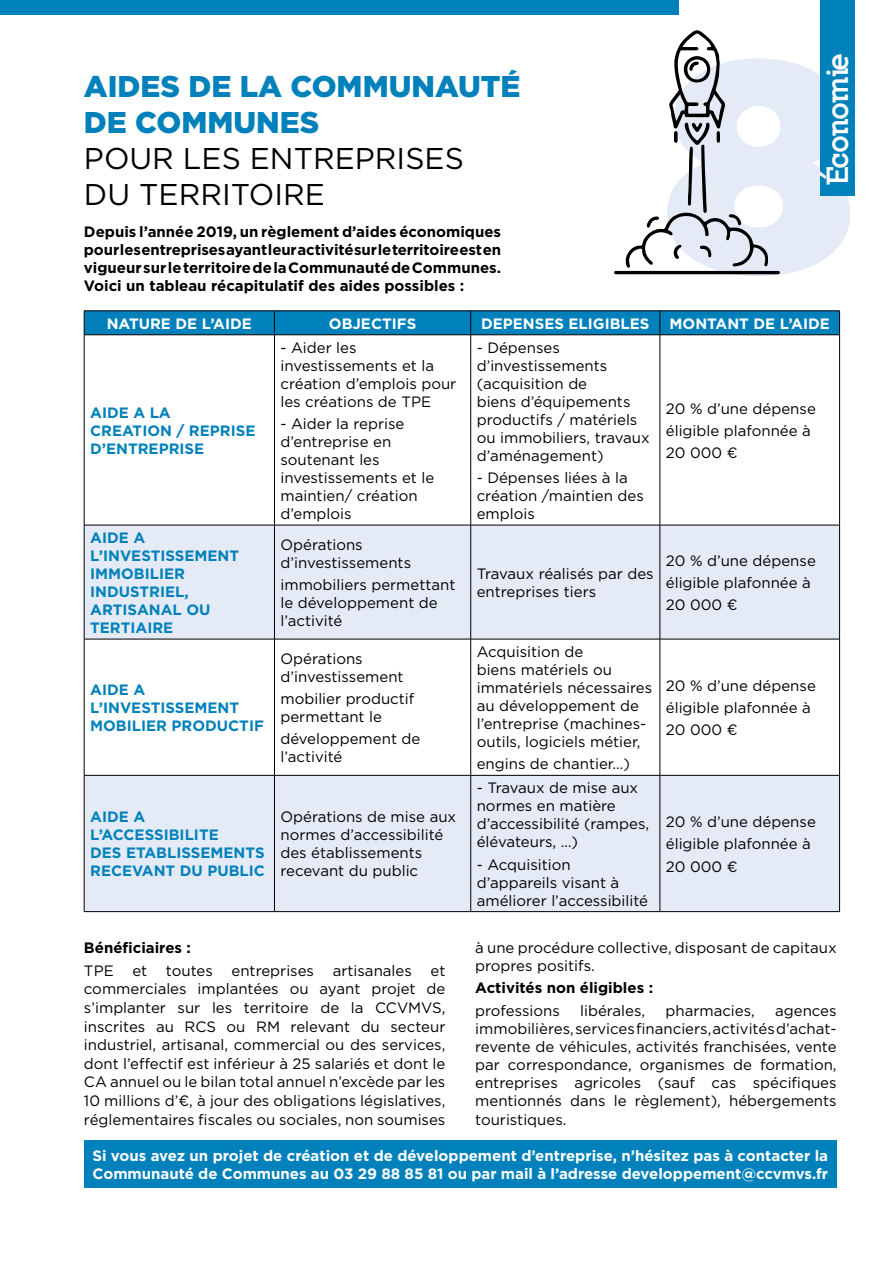
<style>
.page{position:relative;width:893px;height:1263px;background:#fff}
.page>*{position:absolute;margin:0;border:0;box-sizing:border-box;transform-origin:0 0}
.t1{font:900 300px "Gotham";color:#e4ebf6}
.t2{font:30px/36px "Gotham";color:#000}
.t3{font:900 30px/36px "Gotham";color:#0081bb}
.t4{font:900 28.65px "Nilland";letter-spacing:-.035em;color:#fff}
.t5{font:15px/18px "Gotham";color:#000}
.t6{font:700 15px/18px "Gotham";color:#000;text-align:justify}
.t7{font:700 15px/18px "Gotham";color:#fff}
.t8{font:700 15px/18px "Gotham";color:#0081bb}
</style>
<div class="page">
<svg style="left:85px;top:526px;width:754px;height:385px;fill:#e4ebf6"></svg>
<hr style="left:84px;top:310px;width:190px;height:1px;background:#000">
<hr style="left:274px;top:310px;width:197px;height:1px;background:#000">
<hr style="left:471px;top:310px;width:189px;height:1px;background:#000">
<hr style="left:660px;top:310px;width:180px;height:1px;background:#000">
<div style="left:84px;top:311px;width:756px;height:23px;background:#0081bb"></div>
<hr style="left:84px;top:334px;width:190px;height:1px;background:#000">
<hr style="left:84px;top:335px;width:1px;height:190px;background:#000">
<hr style="left:274px;top:334px;width:197px;height:1px;background:#000">
<hr style="left:274px;top:335px;width:1px;height:190px;background:#000">
<hr style="left:471px;top:334px;width:189px;height:1px;background:#000">
<hr style="left:470px;top:335px;width:1px;height:190px;background:#000">
<hr style="left:660px;top:334px;width:180px;height:1px;background:#000">
<hr style="left:660px;top:335px;width:1px;height:190px;background:#000">
<hr style="left:839px;top:335px;width:1px;height:190px;background:#000">
<hr style="left:84px;top:525px;width:190px;height:1px;background:#000">
<hr style="left:84px;top:525px;width:1px;height:114px;background:#000">
<hr style="left:274px;top:525px;width:197px;height:1px;background:#000">
<hr style="left:274px;top:525px;width:1px;height:114px;background:#000">
<hr style="left:471px;top:525px;width:189px;height:1px;background:#000">
<hr style="left:470px;top:525px;width:1px;height:114px;background:#000">
<hr style="left:660px;top:525px;width:180px;height:1px;background:#000">
<hr style="left:660px;top:525px;width:1px;height:114px;background:#000">
<hr style="left:839px;top:525px;width:1px;height:114px;background:#000">
<hr style="left:84px;top:639px;width:190px;height:1px;background:#000">
<hr style="left:84px;top:639px;width:1px;height:136px;background:#000">
<hr style="left:274px;top:639px;width:197px;height:1px;background:#000">
<hr style="left:274px;top:639px;width:1px;height:136px;background:#000">
<hr style="left:471px;top:639px;width:189px;height:1px;background:#000">
<hr style="left:470px;top:639px;width:1px;height:136px;background:#000">
<hr style="left:660px;top:639px;width:180px;height:1px;background:#000">
<hr style="left:660px;top:639px;width:1px;height:136px;background:#000">
<hr style="left:839px;top:639px;width:1px;height:136px;background:#000">
<hr style="left:84px;top:775px;width:190px;height:1px;background:#000">
<hr style="left:84px;top:775px;width:1px;height:136px;background:#000">
<hr style="left:274px;top:775px;width:197px;height:1px;background:#000">
<hr style="left:274px;top:775px;width:1px;height:136px;background:#000">
<hr style="left:471px;top:775px;width:189px;height:1px;background:#000">
<hr style="left:470px;top:775px;width:1px;height:136px;background:#000">
<hr style="left:660px;top:775px;width:180px;height:1px;background:#000">
<hr style="left:660px;top:775px;width:1px;height:136px;background:#000">
<hr style="left:839px;top:775px;width:1px;height:136px;background:#000">
<hr style="left:84px;top:911px;width:190px;height:1px;background:#000">
<hr style="left:274px;top:911px;width:197px;height:1px;background:#000">
<hr style="left:471px;top:911px;width:189px;height:1px;background:#000">
<hr style="left:660px;top:911px;width:180px;height:1px;background:#000">
<div style="left:84px;top:1140px;width:753px;height:47px;background:#0081bb"></div>
<svg style="left:614px;top:30px;width:166px;height:244px"></svg>
<div style="left:820px;top:0;width:35px;height:196px;background:#0081bb"></div>
<div style="left:0;top:0;width:678px;height:14px;background:#0081bb"></div>
<h2 class="t3" style="left:84px;top:68px;width:438px">AIDES DE LA COMMUNAUTÉ<br>DE COMMUNES</h2>
<h2 class="t2" style="left:84px;top:140px;width:381px">POUR LES ENTREPRISES<br>DU TERRITOIRE</h2>
<p class="t6" style="left:84px;top:222px;width:419px">Depuis l’année 2019, un règlement d’aides économiques pour les entreprises ayant leur activité sur le territoire est en vigueur sur le territoire de la Communauté de Communes.<br>Voici un tableau récapitulatif des aides possibles :</p>
<h3 class="t4" style="left:819px;top:184px;width:133px;rotate:-90deg">Économie</h3>
<h1 class="t1" style="left:664px;top:-49px;width:191px">8</h1>
<p class="t7" style="left:107px;top:314px;width:147px">NATURE DE L’AIDE</p>
<p class="t7" style="left:329px;top:314px;width:89px">OBJECTIFS</p>
<p class="t7" style="left:481px;top:314px;width:170px">DEPENSES ELIGIBLES</p>
<p class="t7" style="left:670px;top:314px;width:162px">MONTANT DE L’AIDE</p>
<p class="t8" style="left:90px;top:403px;width:167px">AIDE A LA<br>CREATION / REPRISE<br>D’ENTREPRISE</p>
<p class="t5" style="left:280px;top:338px;width:177px">- Aider les investissements et la création d’emplois pour les créations de TPE</p>
<p class="t5" style="left:280px;top:414px;width:155px">- Aider la reprise d’entreprise en soutenant les investissements et le maintien/ création d’emplois</p>
<p class="t5" style="left:477px;top:338px;width:175px">- Dépenses d’investissements (acquisition de<br>biens d’équipements productifs / matériels ou immobiliers, travaux d’aménagement)</p>
<p class="t5" style="left:477px;top:468px;width:169px">- Dépenses liées à la création /maintien des emplois</p>
<p class="t8" style="left:90px;top:529px;width:151px">AIDE A<br>L’INVESTISSEMENT<br>IMMOBILIER<br>INDUSTRIEL,<br>ARTISANAL OU<br>TERTIAIRE</p>
<p class="t5" style="left:280px;top:535px;width:132px">Opérations d’investissements</p>
<p class="t5" style="left:280px;top:575px;width:177px">immobiliers permettant le développement de l’activité</p>
<p class="t5" style="left:477px;top:564px;width:178px">Travaux réalisés par des entreprises tiers</p>
<p class="t8" style="left:90px;top:681px;width:175px">AIDE A<br>L’INVESTISSEMENT<br>MOBILIER PRODUCTIF</p>
<p class="t5" style="left:280px;top:649px;width:125px">Opérations d’investissement</p>
<p class="t5" style="left:280px;top:689px;width:135px">mobilier productif permettant le</p>
<p class="t5" style="left:280px;top:730px;width:141px">développement de l’activité</p>
<p class="t8" style="left:90px;top:808px;width:176px">AIDE A<br>L’ACCESSIBILITE<br>DES ETABLISSEMENTS<br>RECEVANT DU PUBLIC</p>
<p class="t5" style="left:280px;top:808px;width:177px">Opérations de mise aux normes d’accessibilité des établissements recevant du public</p>
<p class="t5" style="left:477px;top:642px;width:177px">Acquisition de<br>biens matériels ou immatériels nécessaires au développement de l’entreprise (machines&shy;outils, logiciels métier,</p>
<p class="t5" style="left:477px;top:755px;width:155px">engins de chantier…)</p>
<p class="t5" style="left:477px;top:779px;width:174px">- Travaux de mise aux normes en matière d’accessibilité (rampes, élévateurs, …)</p>
<p class="t5" style="left:477px;top:855px;width:173px">- Acquisition d’appareils visant à améliorer l’accessibilité</p>
<p class="t5" style="left:666px;top:397px;width:151px;line-height:22.2px">20 % d’une dépense éligible plafonnée à<br>20 000 €</p>
<p class="t5" style="left:666px;top:549px;width:151px;line-height:22.2px">20 % d’une dépense éligible plafonnée à<br>20 000 €</p>
<p class="t5" style="left:666px;top:674px;width:151px;line-height:22.2px">20 % d’une dépense éligible plafonnée à<br>20 000 €</p>
<p class="t5" style="left:666px;top:810px;width:151px;line-height:22.2px">20 % d’une dépense éligible plafonnée à<br>20 000 €</p>
<p class="t6" style="left:84px;top:939px;width:109px">Bénéficiaires :</p>
<p class="t5" style="left:84px;top:961px;width:363px;line-height:18.6px;text-align:justify">TPE et toutes entreprises artisanales et commerciales implantées ou ayant projet de s’implanter sur les territoire de la CCVMVS, inscrites au RCS ou RM relevant du secteur industriel, artisanal, commercial ou des services, dont l’effectif est inférieur à 25 salariés et dont le CA annuel ou le bilan total annuel n’excède par les 10 millions d’€, à jour des obligations législatives, réglementaires fiscales ou sociales, non soumises</p>
<p class="t5" style="left:475px;top:938px;width:363px">à une procédure collective, disposant de capitaux propres positifs.</p>
<p class="t6" style="left:475px;top:979px;width:179px">Activités non éligibles :</p>
<p class="t5" style="left:475px;top:1001px;width:86px">professions</p>
<p class="t5" style="left:580px;top:1001px;width:67px">libérales,</p>
<p class="t5" style="left:665px;top:1001px;width:91px">pharmacies,</p>
<p class="t5" style="left:475px;top:1001px;width:363px;text-align:justify;text-indent:300px">agences immobilières, services financiers, activités d’achat&shy;revente de véhicules, activités franchisées, vente par correspondance, organismes de formation, entreprises agricoles (sauf cas spécifiques mentionnés dans le règlement), hébergements touristiques.</p>
<p class="t7" style="left:92px;top:1146px;width:737px">Si vous avez un projet de création et de développement d’entreprise, n’hésitez pas à contacter la<br>Communauté de Communes au 03 29 88 85 81 ou par mail à l’adresse developpement@ccvmvs.fr</p>
</div>
